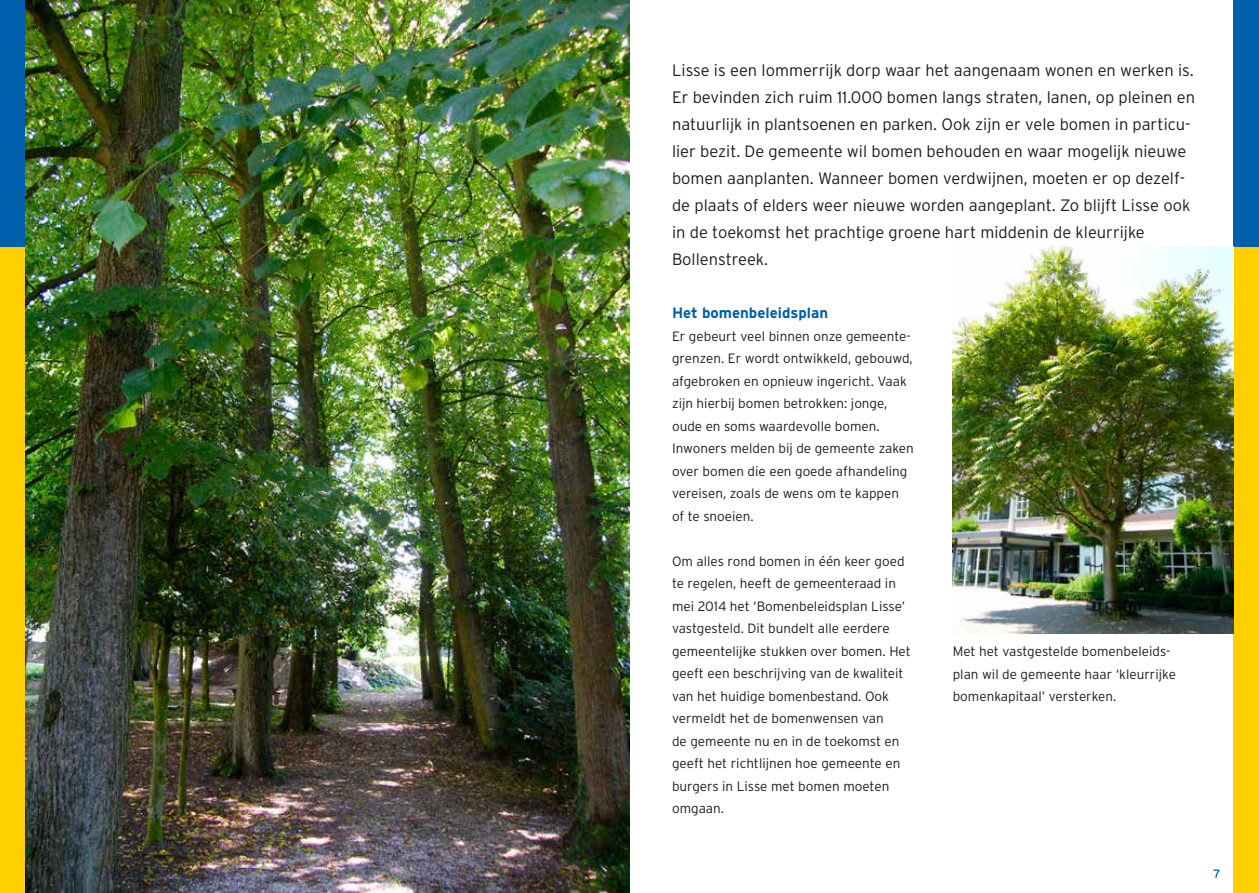
<style>
.page{position:relative;width:1259px;height:893px;background:#fff}
.page>*{position:absolute;margin:0;border:0;box-sizing:border-box;transform-origin:0 0}
.t1{font:300 16.5px/27px "Interstate Plus";color:#1d1d1b}
.t2{font:700 15px "Interstate";color:#005faa}
.t3{font:300 13.5px/22.5px "Interstate";color:#1d1d1b}
.t4{font:12px "Interstate";color:#005faa}
</style>
<div class="page">
<div style="left:0;top:247px;width:26px;height:646px;background:#ffd000"></div>
<div style="left:0;top:0;width:26px;height:247px;background:#005faa"></div>
<div style="left:1233px;top:247px;width:26px;height:646px;background:#ffd000"></div>
<div style="left:1233px;top:0;width:26px;height:247px;background:#005faa"></div>
<img style="left:952px;top:247px;width:281px;height:387px">
<img style="left:26px;top:0;width:603px;height:893px">
<p class="t1" style="left:672px;top:56px;width:524px">Lisse is een lommerrijk dorp waar het aangenaam wonen en werken is.<br>Er bevinden zich ruim 11.000 bomen langs straten, lanen, op pleinen en natuurlijk in plantsoenen en parken. Ook zijn er vele bomen in particu&shy;lier bezit. De gemeente wil bomen behouden en waar mogelijk nieuwe bomen aanplanten. Wanneer bomen verdwijnen, moeten er op dezelf&shy;de plaats of elders weer nieuwe worden aangeplant. Zo blijft Lisse ook in de toekomst het prachtige groene hart middenin de kleurrijke Bollenstreek.</p>
<p class="t2" style="left:672px;top:304px;width:158px">Het bomenbeleidsplan</p>
<p class="t3" style="left:672px;top:325px;width:243px">Er gebeurt veel binnen onze gemeente&shy;grenzen. Er wordt ontwikkeld, gebouwd, afgebroken en opnieuw ingericht. Vaak zijn hierbij bomen betrokken: jonge, oude en soms waardevolle bomen.<br>Inwoners melden bij de gemeente zaken over bomen die een goede afhandeling vereisen, zoals de wens om te kappen of te snoeien.</p>
<p class="t3" style="left:672px;top:550px;width:240px">Om alles rond bomen in één keer goed te regelen, heeft de gemeenteraad in mei 2014 het ‘Bomenbeleidsplan Lisse’ vastgesteld. Dit bundelt alle eerdere gemeentelijke stukken over bomen. Het geeft een beschrijving van de kwaliteit van het huidige bomenbestand. Ook vermeldt het de bomenwensen van<br>de gemeente nu en in de toekomst en geeft het richtlijnen hoe gemeente en burgers in Lisse met bomen moeten omgaan.</p>
<p class="t3" style="left:952px;top:640px;width:225px">Met het vastgestelde bomenbeleids&shy;plan wil de gemeente haar ‘kleurrijke bomenkapitaal’ versterken.</p>
<p class="t4" style="left:1213px;top:867px;width:9px">7</p>
</div>
